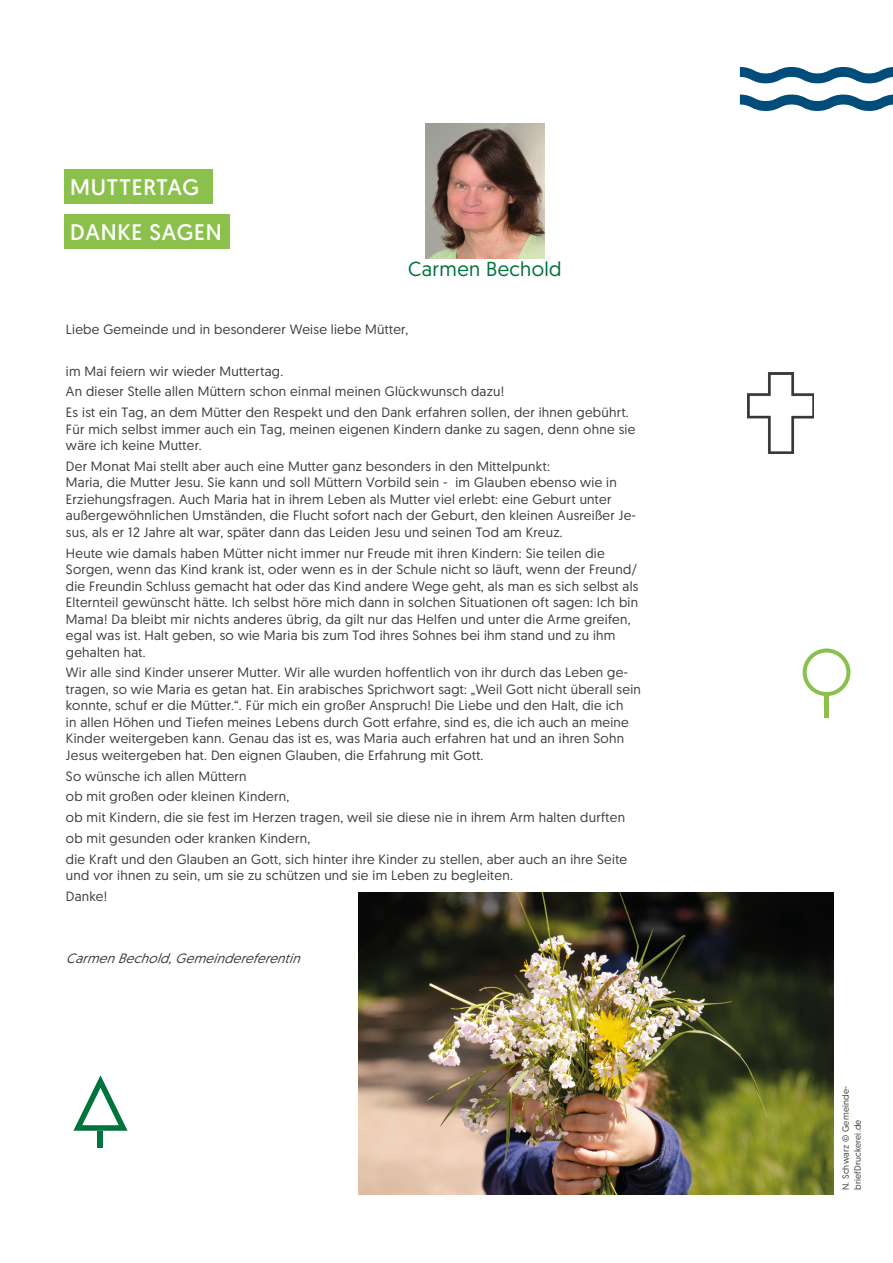
<style>
.page{position:relative;width:893px;height:1263px;background:#fff}
.page>*{position:absolute;margin:0;border:0;box-sizing:border-box;transform-origin:0 0}
.t1{font:22.5px/45.6px "Geomanist";letter-spacing:.035em;color:#fff}
.t2{font:20.25px "Geomanist";letter-spacing:.02em;color:#00743b}
.t3{font:13.5px/16.5px "Geomanist";letter-spacing:.02em;color:#3d3d3c}
.t4{font:italic 13.5px "Geomanist";color:#3d3d3c}
.t5{font:9px/12px "Geomanist";letter-spacing:.02em;color:#3d3d3c}
</style>
<div class="page">
<img style="left:425px;top:123px;width:119px;height:136px">
<div style="left:64px;top:169px;width:149px;height:34px;background:#8cc04c"></div>
<svg style="left:740px;top:67px;width:153px;height:16px"></svg>
<svg style="left:740px;top:95px;width:153px;height:16px"></svg>
<div style="left:64px;top:215px;width:166px;height:34px;background:#8cc04c"></div>
<hr style="left:824px;top:694px;width:4px;height:23px;background:#8cc04c">
<svg style="left:803px;top:648px;width:47px;height:48px"></svg>
<img style="left:747px;top:373px;width:67px;height:81px">
<div style="left:98px;top:1130px;width:5px;height:18px;background:#00743b"></div>
<svg style="left:73px;top:1075px;width:55px;height:56px"></svg>
<img style="left:359px;top:893px;width:474px;height:302px">
<h1 class="t1" style="left:70px;top:163px;width:153px">MUTTERTAG<br>DANKE SAGEN</h1>
<h2 class="t2" style="left:408px;top:256px;width:155px">Carmen Bechold</h2>
<p class="t3" style="left:66px;top:321px;width:344px">Liebe Gemeinde und in besonderer Weise liebe Mütter,</p>
<p class="t3" style="left:66px;top:360px;width:564px;line-height:20.7px">im Mai feiern wir wieder Muttertag.<br>An dieser Stelle allen Müttern schon einmal meinen Glückwunsch dazu!<br>Es ist ein Tag, an dem Mütter den Respekt und den Dank erfahren sollen, der ihnen gebührt.</p>
<p class="t3" style="left:66px;top:420px;width:571px">Für mich selbst immer auch ein Tag, meinen eigenen Kindern danke zu sagen, denn ohne sie wäre ich keine Mutter.</p>
<p class="t3" style="left:66px;top:457px;width:572px">Der Monat Mai stellt aber auch eine Mutter ganz besonders in den Mittelpunkt:<br>Maria, die Mutter Jesu. Sie kann und soll Müttern Vorbild sein - im Glauben ebenso wie in Erziehungsfragen. Auch Maria hat in ihrem Leben als Mutter viel erlebt: eine Geburt unter außergewöhnlichen Umständen, die Flucht sofort nach der Geburt, den kleinen Ausreißer Je&shy;sus, als er 12 Jahre alt war, später dann das Leiden Jesu und seinen Tod am Kreuz.</p>
<p class="t3" style="left:66px;top:544px;width:574px">Heute wie damals haben Mütter nicht immer nur Freude mit ihren Kindern: Sie teilen die Sorgen, wenn das Kind krank ist, oder wenn es in der Schule nicht so läuft, wenn der Freund/ die Freundin Schluss gemacht hat oder das Kind andere Wege geht, als man es sich selbst als Elternteil gewünscht hätte. Ich selbst höre mich dann in solchen Situationen oft sagen: Ich bin Mama! Da bleibt mir nichts anderes übrig, da gilt nur das Helfen und unter die Arme greifen, egal was ist. Halt geben, so wie Maria bis zum Tod ihres Sohnes bei ihm stand und zu ihm gehalten hat.</p>
<p class="t3" style="left:66px;top:664px;width:577px">Wir alle sind Kinder unserer Mutter. Wir alle wurden hoffentlich von ihr durch das Leben ge&shy;tragen, so wie Maria es getan hat. Ein arabisches Sprichwort sagt: „Weil Gott nicht überall sein konnte, schuf er die Mütter.“. Für mich ein großer Anspruch! Die Liebe und den Halt, die ich<br>in allen Höhen und Tiefen meines Lebens durch Gott erfahre, sind es, die ich auch an meine Kinder weitergeben kann. Genau das ist es, was Maria auch erfahren hat und an ihren Sohn Jesus weitergeben hat. Den eignen Glauben, die Erfahrung mit Gott.</p>
<p class="t3" style="left:66px;top:765px;width:563px;line-height:20.7px">So wünsche ich allen Müttern<br>ob mit großen oder kleinen Kindern,<br>ob mit Kindern, die sie fest im Herzen tragen, weil sie diese nie in ihrem Arm halten durften ob mit gesunden oder kranken Kindern,<br>die Kraft und den Glauben an Gott, sich hinter ihre Kinder zu stellen, aber auch an ihre Seite</p>
<p class="t3" style="left:66px;top:865px;width:449px;line-height:20.7px">und vor ihnen zu sein, um sie zu schützen und sie im Leben zu begleiten.<br>Danke!</p>
<p class="t4" style="left:66px;top:950px;width:241px">CarmenBechold,Gemeindereferentin</p>
<p class="t5" style="left:839px;top:1190px;width:106px;rotate:-90deg">N. Schwarz © Gemeinde&shy;briefDruckerei.de</p>
</div>
